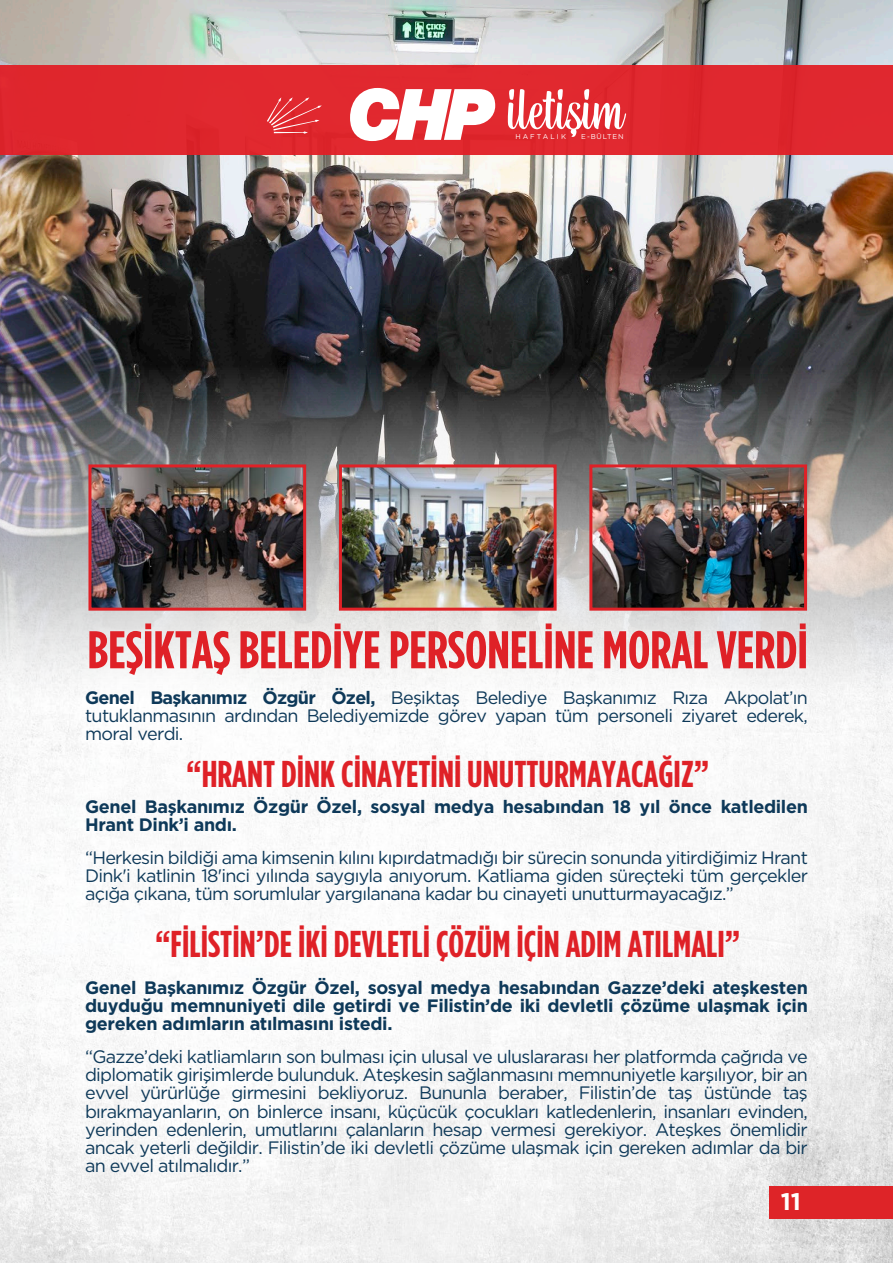
<style>
.page{position:relative;width:893px;height:1263px;background:#fff}
.page>*{position:absolute;margin:0;border:0;box-sizing:border-box;transform-origin:0 0}
.t1{font:700 52.95px "Gotham Cond";color:#df2127}
.t2{font:700 37.35px "Gotham Cond";color:#df2127}
.t3{font:700 24px "Gotham";color:#fff}
.t4{font:18px/18px "Gotham";letter-spacing:-.04em;color:#0e3959;text-align:justify}
.t5{font:700 18px/18px "Gotham";letter-spacing:-.02em;color:#0e3959}
.t6{font:6.9px "Gotham Book TR";letter-spacing:.3em;color:#fff}
.t7{font:6.9px "Gotham Book TR";letter-spacing:.255em;color:#fff}
.s1{font-weight:700}
</style>
<div class="page">
<img style="left:0;top:759px;width:893px;height:504px">
<div style="left:769px;top:1186px;width:124px;height:32px;background:#de2428"></div>
<img style="left:0;top:0;width:893px;height:759px">
<div style="left:0;top:66px;width:893px;height:89px;background:#e0282f"></div>
<svg style="left:267px;top:97px;width:55px;height:37px"></svg>
<svg style="left:507px;top:89px;width:119px;height:48px"></svg>
<svg style="left:350px;top:88px;width:145px;height:53px"></svg>
<img style="left:92px;top:468px;width:210px;height:139px">
<img style="left:343px;top:468px;width:210px;height:139px">
<img style="left:593px;top:468px;width:210px;height:139px">
<div style="left:88px;top:464px;width:218px;height:147px;border:3px solid #df2127"></div>
<div style="left:339px;top:464px;width:218px;height:147px;border:3px solid #df2127"></div>
<div style="left:589px;top:464px;width:218px;height:147px;border:3px solid #df2127"></div>
<p class="t6" style="left:515px;top:133px;width:52px">HAFTALIK</p>
<p class="t7" style="left:581px;top:133px;width:44px">E-BÜLTEN</p>
<h1 class="t1" style="left:88px;top:619px;width:722px">BEŞİKTAŞ BELEDİYE PERSONELİNE MORAL VERDİ</h1>
<p class="t4" style="left:85px;top:688px;width:724px"><span class="s1">Genel Başkanımız Özgür Özel,</span> Beşiktaş Belediye Başkanımız Rıza Akpolat’ın tutuklanmasının ardından Belediyemizde görev yapan tüm personeli ziyaret ederek, moral verdi.</p>
<h2 class="t2" style="left:186px;top:752px;width:524px">“HRANT DİNK CİNAYETİNİ UNUTTURMAYACAĞIZ”</h2>
<p class="t5" style="left:85px;top:798px;width:724px">Genel Başkanımız Özgür Özel, sosyal medya hesabından 18 yıl önce katledilen<br>Hrant Dink’i andı.</p>
<p class="t4" style="left:85px;top:848px;width:724px">“Herkesin bildiği ama kimsenin kılını kıpırdatmadığı bir sürecin sonunda yitirdiğimiz Hrant Dink'i katlinin 18'inci yılında saygıyla anıyorum. Katliama giden süreçteki tüm gerçekler açığa çıkana, tüm sorumlular yargılanana kadar bu cinayeti unutturmayacağız.”</p>
<h2 class="t2" style="left:155px;top:922px;width:587px">“FİLİSTİN’DE İKİ DEVLETLİ ÇÖZÜM İÇİN ADIM ATILMALI”</h2>
<p class="t5" style="left:85px;top:979px;width:724px;text-align:justify">Genel Başkanımız Özgür Özel, sosyal medya hesabından Gazze’deki ateşkesten duyduğu memnuniyeti dile getirdi ve Filistin’de iki devletli çözüme ulaşmak için gereken adımların atılmasını istedi.</p>
<p class="t4" style="left:85px;top:1048px;width:724px">“Gazze’deki katliamların son bulması için ulusal ve uluslararası her platformda çağrıda ve diplomatik girişimlerde bulunduk. Ateşkesin sağlanmasını memnuniyetle karşılıyor, bir an evvel yürürlüğe girmesini bekliyoruz. Bununla beraber, Filistin’de taş üstünde taş bırakmayanların, on binlerce insanı, küçücük çocukları katledenlerin, insanları evinden, yerinden edenlerin, umutlarını çalanların hesap vermesi gerekiyor. Ateşkes önemlidir ancak yeterli değildir. Filistin’de iki devletli çözüme ulaşmak için gereken adımlar da bir an evvel atılmalıdır.”</p>
<h3 class="t3" style="left:781px;top:1185px;width:22px">11</h3>
</div>
